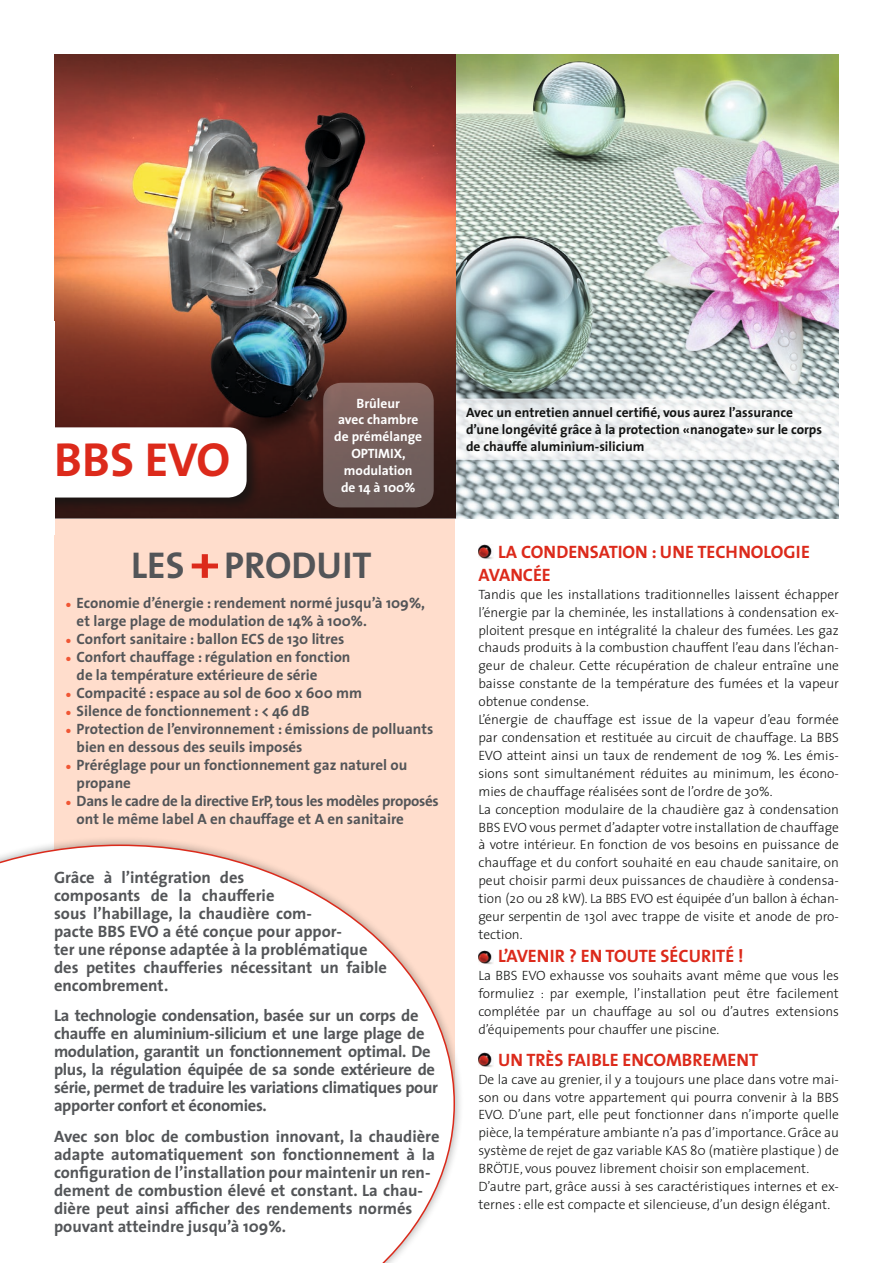
<style>
.page{position:relative;width:893px;height:1263px;background:#fff}
.page>*{position:absolute;margin:0;border:0;box-sizing:border-box;transform-origin:0 0}
.t1{font:700 48px "The Sans";letter-spacing:-.005em;color:#dc2a1b}
.t2{font:700 37.5px "The Sans";color:#535558}
.t3{font:700 18px "The Sans";letter-spacing:.05em;color:#dc2a1b}
.t4{font:700 16.5px/18px "The Sans";color:#535558}
.t5{font:700 16.5px/18px "The Sans";letter-spacing:-.02em;color:#535558}
.t6{font:700 15px/18px "The Sans";color:#535558}
.t7{font:700 15px/18px "The Sans";letter-spacing:-.02em;color:#535558}
.t8{font:300 13.5px/17.9px "The Sans";color:#131413}
.t9{font:700 13.5px/17px "The Sans";color:#131413}
.t10{font:700 13.5px/17px "The Sans";color:#fff;text-align:center}
.s1{font-size:46.05px;color:#dc2a1b}
.s2{color:#f05634}
</style>
<div class="page">
<img style="left:54px;top:54px;width:785px;height:465px">
<div style="left:323px;top:383px;width:111px;height:124px;background:linear-gradient(to bottom,#856660,#695c5a);border-radius:18px"></div>
<div style="left:54px;top:519px;width:401px;height:588px;background:#fdc"></div>
<div style="left:23px;top:425px;width:238px;height:86px;background:#131413;opacity:.75"></div>
<div style="left:26px;top:427px;width:221px;height:70px;background:#fff;border-radius:18px"></div>
<div style="left:0;top:321px;width:54px;height:214px;background:#fff"></div>
<div style="left:0;top:835px;width:464px;height:428px;background:#131413;opacity:.4"></div>
<svg style="left:0;top:844px;width:455px;height:419px"></svg>
<img style="left:478px;top:545px;width:15px;height:15px">
<img style="left:478px;top:950px;width:15px;height:15px">
<img style="left:478px;top:1053px;width:15px;height:15px">
<h1 class="t1" style="left:54px;top:420px;width:178px">BBS EVO</h1>
<p class="t10" style="left:334px;top:394px;width:89px">Brûleur<br>avec chambre de prémélange<br>OPTIMIX, modulation<br>de 14 à 100%</p>
<p class="t9" style="left:466px;top:404px;width:358px">Avec un entretien annuel certifié, vous aurez l’assurance d’une longévité grâce à la protection «nanogate» sur le corps de chauffe aluminium-silicium</p>
<h2 class="t2" style="left:131px;top:534px;width:242px">LES <span class="s1">+</span>PRODUIT</h2>
<p class="t6" style="left:77px;top:594px;width:350px;text-indent:-11px"><span class="s2">●</span> Economie d’énergie : rendement normé jusqu’à 109%, et large plage de modulation de 14% à 100%.</p>
<p class="t6" style="left:66px;top:630px;width:280px"><span class="s2">●</span> Confort sanitaire : ballon ECS de 130 litres</p>
<p class="t6" style="left:77px;top:648px;width:275px;text-indent:-11px"><span class="s2">●</span> Confort chauffage : régulation en fonction de la température extérieure de série</p>
<p class="t6" style="left:66px;top:684px;width:297px"><span class="s2">●</span> Compacité : espace au sol de 600 x 600 mm</p>
<p class="t6" style="left:66px;top:702px;width:245px"><span class="s2">●</span> Silence de fonctionnement : &lt; 46 dB</p>
<p class="t6" style="left:77px;top:720px;width:358px;text-indent:-11px"><span class="s2">●</span> Protection de l’environnement : émissions de polluants bien en dessous des seuils imposés</p>
<p class="t6" style="left:77px;top:756px;width:332px;text-indent:-11px"><span class="s2">●</span> Préréglage pour un fonctionnement gaz naturel ou propane</p>
<p class="t7" style="left:77px;top:792px;width:364px;text-indent:-11px"><span class="s2">●</span> Dans le cadre de la directive ErP, tous les modèles proposés ont le même label A en chauffage et A en sanitaire</p>
<p class="t4" style="left:54px;top:868px;width:335px">Grâce à l’intégration des<br>composants de la chaufferie<br>sous l’habillage, la chaudière com-<br>pacte BBS EVO a été conçue pour appor-<br>ter une réponse adaptée à la problématique des petites chaufferies nécessitant un faible encombrement.</p>
<p class="t5" style="left:54px;top:1006px;width:386px">La technologie condensation, basée sur un corps de chauffe en aluminium-silicium et une large plage de modulation, garantit un fonctionnement optimal. De plus, la régulation équipée de sa sonde extérieure de série, permet de traduire les variations climatiques pour apporter confort et économies.</p>
<p class="t4" style="left:54px;top:1127px;width:387px">Avec son bloc de combustion innovant, la chaudière adapte automatiquement son fonctionnement à la configuration de l’installation pour maintenir un ren&shy;dement de combustion élevé et constant. La chau&shy;dière peut ainsi afficher des rendements normés pouvant atteindre jusqu’à 109%.</p>
<h3 class="t3" style="left:498px;top:536px;width:102px">La condensatio</h3>
<h3 class="t3" style="left:635px;top:536px;width:127px">n : une technologie</h3>
<h3 class="t3" style="left:478px;top:560px;width:72px">avancée</h3>
<p class="t8" style="left:478px;top:585px;width:362px">Tandis que les installations traditionnelles laissent échapper l’énergie par la cheminée, les installations à condensation ex&shy;ploitent presque en intégralité la chaleur des fumées. Les gaz chauds produits à la combustion chauffent l’eau dans l’échan&shy;geur de chaleur. Cette récupération de chaleur entraîne une baisse constante de la température des fumées et la vapeur obtenue condense.<br>L’énergie de chauffage est issue de la vapeur d’eau formée par condensation et restituée au circuit de chauffage. La BBS EVO atteint ainsi un taux de rendement de 109 %. Les émis&shy;sions sont simultanément réduites au minimum, les écono&shy;mies de chauffage réalisées sont de l’ordre de 30%.<br>La conception modulaire de la chaudière gaz à condensation BBS EVO vous permet d’adapter votre installation de chauffage à votre intérieur. En fonction de vos besoins en puissance de chauffage et du confort souhaité en eau chaude sanitaire, on peut choisir parmi deux puissances de chaudière à condensa&shy;tion (20 ou 28 kW). La BBS EVO est équipée d’un ballon à échan&shy;geur serpentin de 130l avec trappe de visite et anode de pro&shy;tection.</p>
<h3 class="t3" style="left:498px;top:941px;width:119px">L’avenir ? En toute</h3>
<h3 class="t3" style="left:661px;top:941px;width:29px">sécurit</h3>
<h3 class="t3" style="left:725px;top:941px;width:20px">é !</h3>
<p class="t8" style="left:478px;top:966px;width:362px;text-align:justify">La BBS EVO exhausse vos souhaits avant même que vous les formuliez : par exemple, l’installation peut être facilement complétée par un chauffage au sol ou d’autres extensions d’équipements pour chauffer une piscine.</p>
<h3 class="t3" style="left:498px;top:1044px;width:87px">Un très faible</h3>
<h3 class="t3" style="left:622px;top:1044px;width:34px">encombreme</h3>
<h3 class="t3" style="left:736px;top:1044px;width:21px">nt</h3>
<p class="t8" style="left:478px;top:1070px;width:362px">De la cave au grenier, il y a toujours une place dans votre mai&shy;son ou dans votre appartement qui pourra convenir à la BBS EVO. D’une part, elle peut fonctionner dans n’importe quelle pièce, la température ambiante n’a pas d’importance. Grâce au système de rejet de gaz variable KAS 80 (matière plastique ) de BRÖTJE, vous pouvez librement choisir son emplacement.<br>D’autre part, grâce aussi à ses caractéristiques internes et ex&shy;ternes : elle est compacte et silencieuse, d’un design élégant.</p>
</div>
